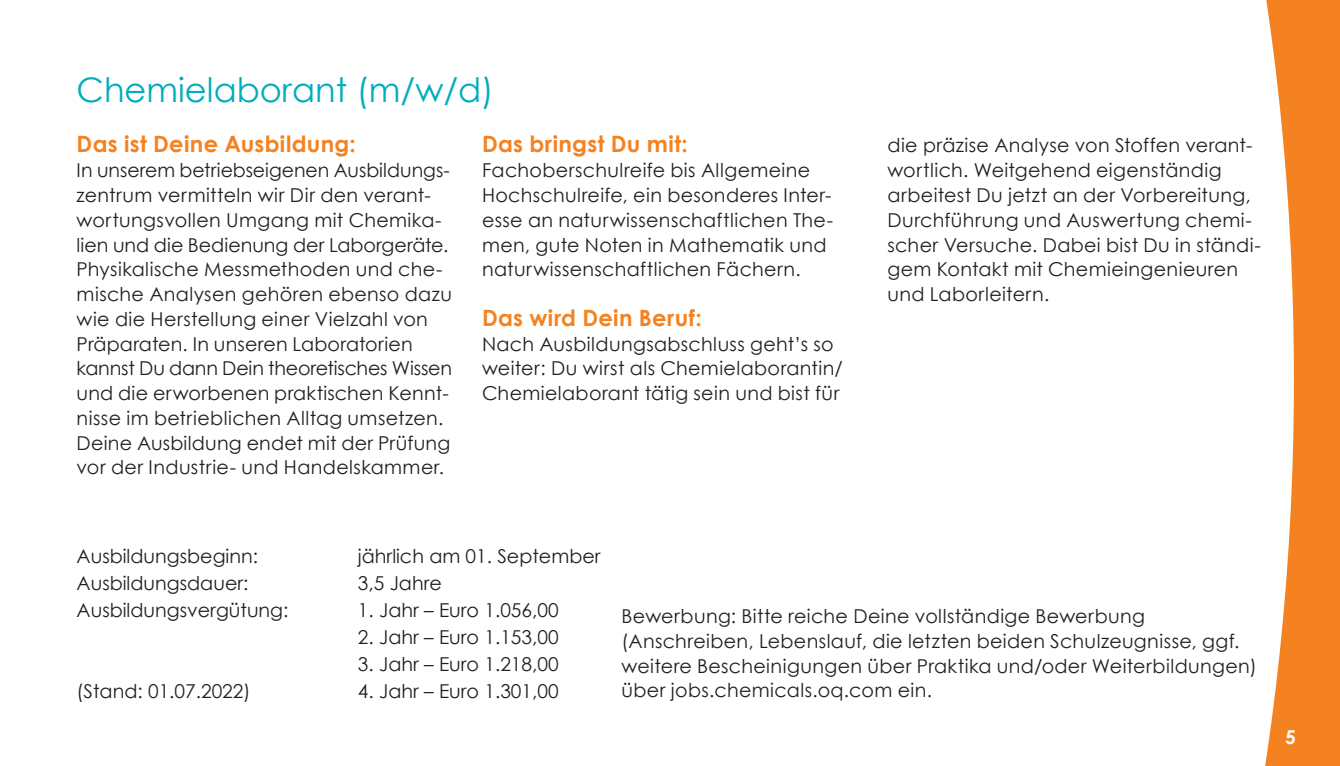
<style>
.page{position:relative;width:1340px;height:766px;background:#fff}
.page>*{position:absolute;margin:0;border:0;box-sizing:border-box;transform-origin:0 0}
.t1{font:33.75px "Century Gothic";color:#00adbc}
.t2{font:700 22.5px "Century Gothic";letter-spacing:.015em;color:#f58220}
.t3{font:19.12px/24.8px "Century Gothic";letter-spacing:.015em;color:#231f20}
.t4{font:700 19.12px "Century Gothic";color:#fff}
</style>
<div class="page">
<svg style="left:1265px;top:0;width:74px;height:765px"></svg>
<h1 class="t1" style="left:77px;top:66px;width:419px">Chemielaborant (m/w/d)</h1>
<p class="t2" style="left:77px;top:127px;width:281px">Das ist Deine Ausbildung:</p>
<p class="t3" style="left:77px;top:157px;width:377px">In unserem betriebseigenen Ausbildungs&shy;zentrum vermitteln wir Dir den verant&shy;wortungsvollen Umgang mit Chemika&shy;lien und die Bedienung der Laborgeräte.<br>Physikalische Messmethoden und che&shy;mische Analysen gehören ebenso dazu wie die Herstellung einer Vielzahl von Präparaten. In unseren Laboratorien kannst Du dann Dein theoretisches Wissen und die erworbenen praktischen Kennt&shy;nisse im betrieblichen Alltag umsetzen.<br>Deine Ausbildung endet mit der Prüfung vor der Industrie- und Handelskammer.</p>
<p class="t2" style="left:482px;top:127px;width:207px">Das bringst Du mit:</p>
<p class="t3" style="left:482px;top:157px;width:353px">Fachoberschulreife bis Allgemeine Hochschulreife, ein besonderes Inter&shy;esse an naturwissenschaftlichen The&shy;men, gute Noten in Mathematik und naturwissenschaftlichen Fächern.</p>
<p class="t2" style="left:482px;top:300px;width:221px">Das wird Dein Beruf:</p>
<p class="t3" style="left:482px;top:331px;width:362px">Nach Ausbildungsabschluss geht’s so weiter: Du wirst als Chemielaborantin/<br>Chemielaborant tätig sein und bist für</p>
<p class="t3" style="left:887px;top:133px;width:375px">die präzise Analyse von Stoffen verant&shy;wortlich. Weitgehend eigenständig arbeitest Du jetzt an der Vorbereitung, Durchführung und Auswertung chemi&shy;scher Versuche. Dabei bist Du in ständi&shy;gem Kontakt mit Chemieingenieuren und Laborleitern.</p>
<p class="t3" style="left:77px;top:543px;width:183px">Ausbildungsbeginn:</p>
<p class="t3" style="left:358px;top:543px;width:244px">jährlich am 01. September</p>
<p class="t3" style="left:77px;top:570px;width:173px">Ausbildungsdauer:</p>
<p class="t3" style="left:358px;top:570px;width:85px">3,5 Jahre</p>
<p class="t3" style="left:77px;top:597px;width:213px">Ausbildungsvergütung:</p>
<p class="t3" style="left:358px;top:597px;width:202px">1. Jahr – Euro 1.056,00</p>
<p class="t3" style="left:358px;top:624px;width:202px">2. Jahr – Euro 1.153,00</p>
<p class="t3" style="left:358px;top:651px;width:202px">3. Jahr – Euro 1.218,00</p>
<p class="t3" style="left:77px;top:678px;width:175px">(Stand: 01.07.2022)</p>
<p class="t3" style="left:358px;top:678px;width:202px">4. Jahr – Euro 1.301,00</p>
<p class="t3" style="left:621px;top:603px;width:636px">Bewerbung: Bitte reiche Deine vollständige Bewerbung (Anschreiben, Lebenslauf, die letzten beiden Schulzeugnisse, ggf. weitere Bescheinigungen über Praktika und/oder Weiterbildungen) über jobs.chemicals.oq.com ein.</p>
<p class="t4" style="left:1285px;top:722px;width:12px">5</p>
</div>
